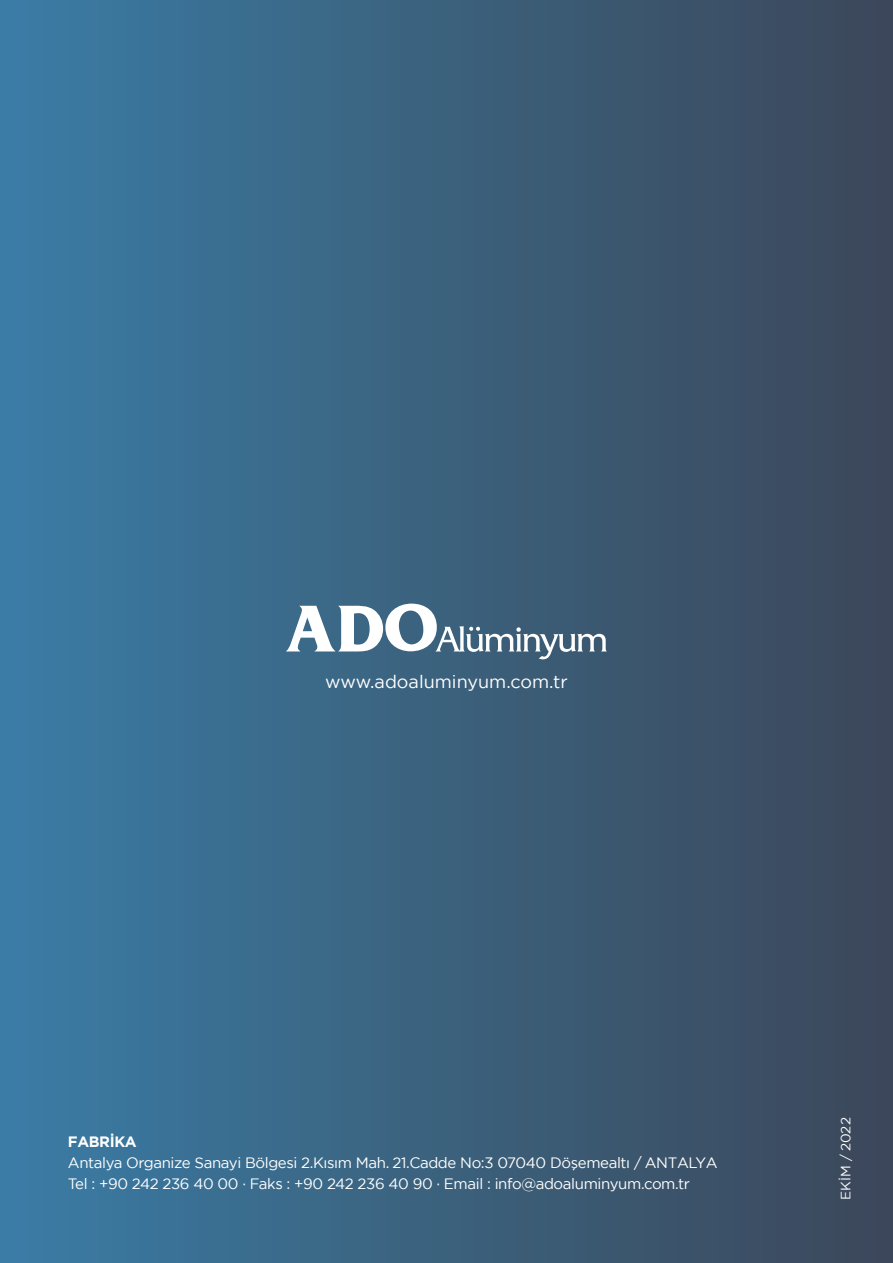
<style>
.page{position:relative;width:893px;height:1263px;background:#fff}
.page>*{position:absolute;margin:0;border:0;box-sizing:border-box;transform-origin:0 0}
.t1{font:18px "Gotham";color:#fff}
.t2{font:15px/21px "Gotham";letter-spacing:-.025em;color:#fff}
.t3{font:700 15px "Gotham";letter-spacing:-.025em;color:#fff}
.t4{font:13.5px "Gotham";color:#fff}
</style>
<div class="page">
<div style="left:0;top:0;width:893px;height:1263px;background:linear-gradient(to right,#3a7ca4,#3c4758)"></div>
<svg style="left:286px;top:604px;width:321px;height:55px"></svg>
<p class="t1" style="left:325px;top:670px;width:244px">www.adoaluminyum.com.tr</p>
<p class="t3" style="left:68px;top:1131px;width:70px">FABRİKA</p>
<p class="t2" style="left:68px;top:1151px;width:651px">Antalya Organize Sanayi Bölgesi 2.Kısım Mah. 21.Cadde No:3 07040 Döşemealtı / ANTALYA<br>Tel : +90 242 236 40 00 · Faks : +90 242 236 40 90 · Email : info@adoaluminyum.com.tr</p>
<p class="t4" style="left:837px;top:1200px;width:84px;rotate:-90deg">EKİM / 2022</p>
</div>
